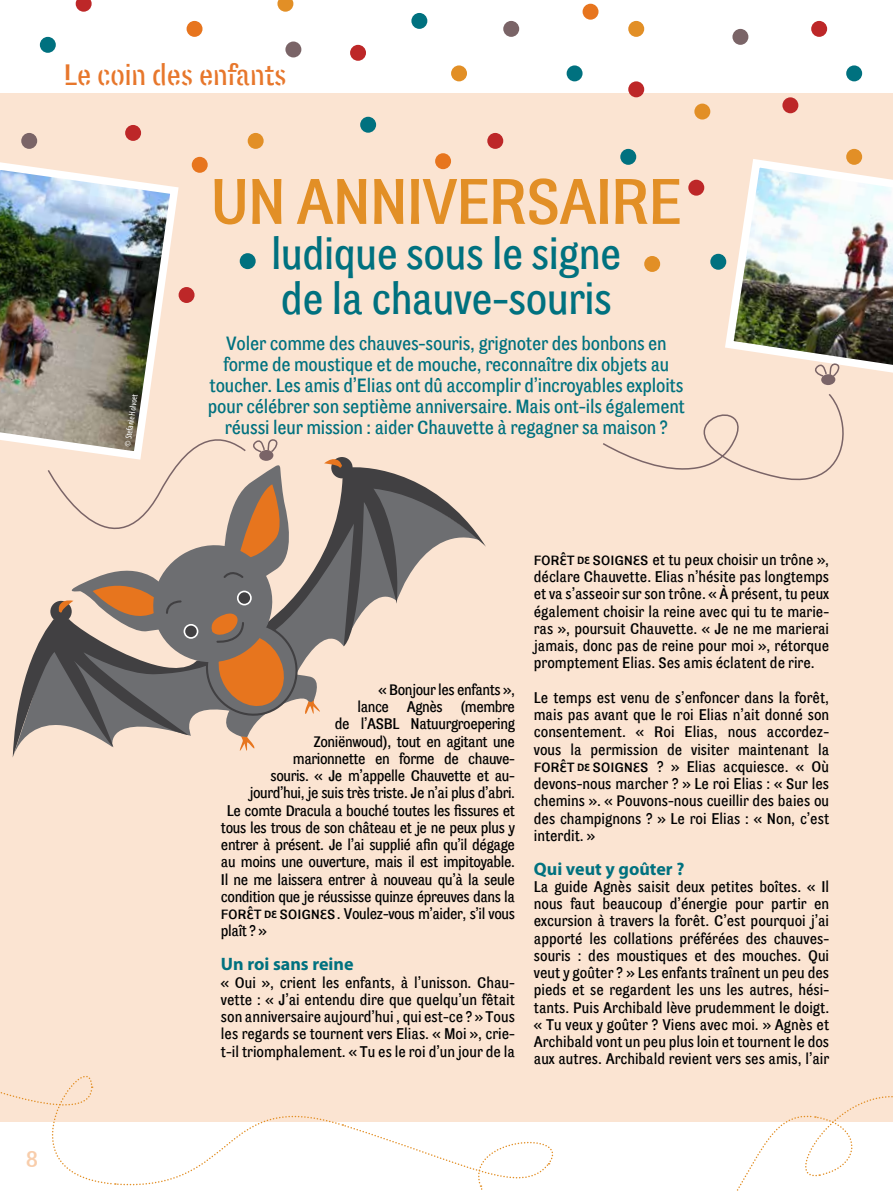
<style>
.page{position:relative;width:893px;height:1191px;background:#fff}
.page>*{position:absolute;margin:0;border:0;box-sizing:border-box;transform-origin:0 0}
.t1{font:66px "Son Grotesque";letter-spacing:-.025em;color:#e28f26}
.t2{font:45px/45px "Son Grotesque";letter-spacing:-.01em;color:#00717f}
.t3{font:30px "Son Grotesque Stencil";color:#e7772c}
.t4{font:27px "Son Grotesque";color:#f8cdab}
.t5{font:19.5px/21px "Son Grotesque";letter-spacing:-.01em;color:#00717f;text-align:center}
.t6{font:700 18px "Myriad Pro";color:#00717f}
.t7{font:15.75px/17.2px "Son Grotesque";letter-spacing:-.025em;color:#000;text-align:justify}
.t8{font:condensed 9px "Myriad Pro";color:#fff}
</style>
<div class="page">
<div style="left:0;top:93px;width:893px;height:1028px;background:#fbe4d2"></div>
<div style="left:248px;top:133px;width:16px;height:16px;background:#e28f26;border-radius:50%"></div>
<div style="left:192px;top:157px;width:16px;height:16px;background:#e7751e;border-radius:50%"></div>
<div style="left:435px;top:153px;width:16px;height:16px;background:#e7751e;border-radius:50%"></div>
<div style="left:583px;top:4px;width:15px;height:16px;background:#e7751e;border-radius:50%"></div>
<div style="left:125px;top:125px;width:16px;height:16px;background:#bd2728;border-radius:50%"></div>
<div style="left:21px;top:133px;width:16px;height:16px;background:#7a6467;border-radius:50%"></div>
<div style="left:40px;top:37px;width:16px;height:16px;background:#00717f;border-radius:50%"></div>
<div style="left:620px;top:149px;width:16px;height:16px;background:#00717f;border-radius:50%"></div>
<div style="left:240px;top:253px;width:16px;height:16px;background:#00717f;border-radius:50%"></div>
<div style="left:487px;top:133px;width:16px;height:16px;background:#bd2728;border-radius:50%"></div>
<div style="left:179px;top:287px;width:16px;height:16px;background:#bd2728;border-radius:50%"></div>
<div style="left:350px;top:45px;width:16px;height:16px;background:#bd2728;border-radius:50%"></div>
<div style="left:811px;top:21px;width:16px;height:16px;background:#bd2728;border-radius:50%"></div>
<div style="left:628px;top:81px;width:16px;height:16px;background:#bd2728;border-radius:50%"></div>
<div style="left:782px;top:97px;width:16px;height:16px;background:#bd2728;border-radius:50%"></div>
<div style="left:360px;top:117px;width:16px;height:16px;background:#00717f;border-radius:50%"></div>
<div style="left:285px;top:42px;width:16px;height:15px;background:#7a6467;border-radius:50%"></div>
<div style="left:187px;top:21px;width:15px;height:16px;background:#e7751e;border-radius:50%"></div>
<svg style="left:277px;top:0;width:16px;height:12px"></svg>
<div style="left:846px;top:149px;width:16px;height:16px;background:#e28f26;border-radius:50%"></div>
<svg style="left:76px;top:0;width:16px;height:12px"></svg>
<div style="left:411px;top:13px;width:16px;height:16px;background:#00717f;border-radius:50%"></div>
<div style="left:846px;top:65px;width:16px;height:16px;background:#00717f;border-radius:50%"></div>
<div style="left:567px;top:65px;width:16px;height:16px;background:#00717f;border-radius:50%"></div>
<div style="left:451px;top:65px;width:16px;height:16px;background:#e28f26;border-radius:50%"></div>
<div style="left:694px;top:104px;width:16px;height:15px;background:#e28f26;border-radius:50%"></div>
<div style="left:628px;top:21px;width:16px;height:16px;background:#e28f26;border-radius:50%"></div>
<div style="left:503px;top:21px;width:16px;height:16px;background:#7a6467;border-radius:50%"></div>
<div style="left:732px;top:29px;width:16px;height:16px;background:#7a6467;border-radius:50%"></div>
<img style="left:0;top:162px;width:183px;height:280px">
<svg style="left:603px;top:154px;width:290px;height:327px"></svg>
<svg style="left:342px;top:467px;width:144px;height:180px"></svg>
<div style="left:331px;top:457px;width:22px;height:21px;background:#414042;border-radius:50%"></div>
<svg style="left:13px;top:427px;width:329px;height:330px"></svg>
<svg style="left:0;top:1076px;width:893px;height:115px"></svg>
<h3 class="t3" style="left:64px;top:58px;width:224px">Le coin des enfants</h3>
<p class="t8" style="left:123px;top:445px;width:54px;rotate:-82deg">© Stefanie Holvoet</p>
<h1 class="t1" style="left:210px;top:164px;width:473px">UN ANNIVERSAIRE</h1>
<h2 class="t2" style="left:271px;top:231px;width:352px">ludique sous le signe de la chauve-souris</h2>
<p class="t5" style="left:208px;top:333px;width:479px">Voler comme des chauves-souris, grignoter des bonbons en forme de moustique et de mouche, reconnaître dix objets au toucher. Les amis d’Elias ont dû accomplir d’incroyables exploits pour célébrer son septième anniversaire. Mais ont-ils également réussi leur mission : aider Chauvette à regagner sa maison ?</p>
<h3 class="t4" style="left:26px;top:1142px;width:14px">8</h3>
<p class="t7" style="left:378px;top:681px;width:138px">« Bonjour les enfants »,</p>
<p class="t7" style="left:357px;top:698px;width:159px">lance Agnès (membre</p>
<p class="t7" style="left:335px;top:715px;width:181px">de l’ASBL Natuurgroepering</p>
<p class="t7" style="left:314px;top:732px;width:203px">Zoniënwoud), tout en agitant une</p>
<p class="t7" style="left:293px;top:750px;width:223px">marionnette en forme de chauve-</p>
<p class="t7" style="left:270px;top:767px;width:246px">souris. « Je m’appelle Chauvette et au-</p>
<p class="t7" style="left:249px;top:784px;width:267px">jourd’hui, je suis très triste. Je n’ai plus d’abri.</p>
<p class="t7" style="left:227px;top:801px;width:290px">Le comte Dracula a bouché toutes les fissures et</p>
<p class="t7" style="left:221px;top:819px;width:296px">tous les trous de son château et je ne peux plus y</p>
<p class="t7" style="left:221px;top:836px;width:296px">entrer à présent. Je l’ai supplié afin qu’il dégage</p>
<p class="t7" style="left:221px;top:853px;width:296px">au moins une ouverture, mais il est impitoyable.</p>
<p class="t7" style="left:221px;top:870px;width:296px">Il ne me laissera entrer à nouveau qu’à la seule</p>
<p class="t7" style="left:221px;top:888px;width:295px">condition que je réussisse quinze épreuves dans la</p>
<p class="t7" style="left:221px;top:905px;width:296px">*ForêtdeSoignes . Voulez-vous m’aider, s’il vous</p>
<p class="t7" style="left:221px;top:922px;width:47px">plaît ? »</p>
<p class="t6" style="left:221px;top:952px;width:134px">Un roi sans reine</p>
<p class="t7" style="left:221px;top:973px;width:296px">« Oui », crient les enfants, à l’unisson. Chau&shy;vette : « J’ai entendu dire que quelqu’un fêtait son anniversaire aujourd’hui , qui est-ce ? » Tous les regards se tournent vers Elias. « Moi », crie&shy;t-il triomphalement. « Tu es le roi d’un jour de la</p>
<p class="t7" style="left:534px;top:550px;width:297px">*ForêtdeSoignes et tu peux choisir un trône », déclare Chauvette. Elias n’hésite pas longtemps et va s’asseoir sur son trône. « À présent, tu peux également choisir la reine avec qui tu te marie&shy;ras », poursuit Chauvette. « Je ne me marierai jamais, donc pas de reine pour moi », rétorque promptement Elias. Ses amis éclatent de rire.</p>
<p class="t7" style="left:534px;top:688px;width:297px">Le temps est venu de s’enfoncer dans la forêt, mais pas avant que le roi Elias n’ait donné son consentement. « Roi Elias, nous accordez&shy;vous la permission de visiter maintenant la *ForêtdeSoignes</p>
<p class="t7" style="left:534px;top:757px;width:297px;text-indent:123px">? » Elias acquiesce. « Où devons-nous marcher ? » Le roi Elias : « Sur les chemins ». « Pouvons-nous cueillir des baies ou des champignons ? » Le roi Elias : « Non, c’est interdit. »</p>
<p class="t6" style="left:534px;top:857px;width:152px">Qui veut y goûter ?</p>
<p class="t7" style="left:534px;top:878px;width:297px">La guide Agnès saisit deux petites boîtes. « Il nous faut beaucoup d’énergie pour partir en excursion à travers la forêt. C’est pourquoi j’ai apporté les collations préférées des chauves&shy;souris : des moustiques et des mouches. Qui veut y goûter ? » Les enfants traînent un peu des pieds et se regardent les uns les autres, hési&shy;tants. Puis Archibald lève prudemment le doigt. « Tu veux y goûter ? Viens avec moi. » Agnès et Archibald vont un peu plus loin et tournent le dos aux autres. Archibald revient vers ses amis, l’air</p>
</div>
